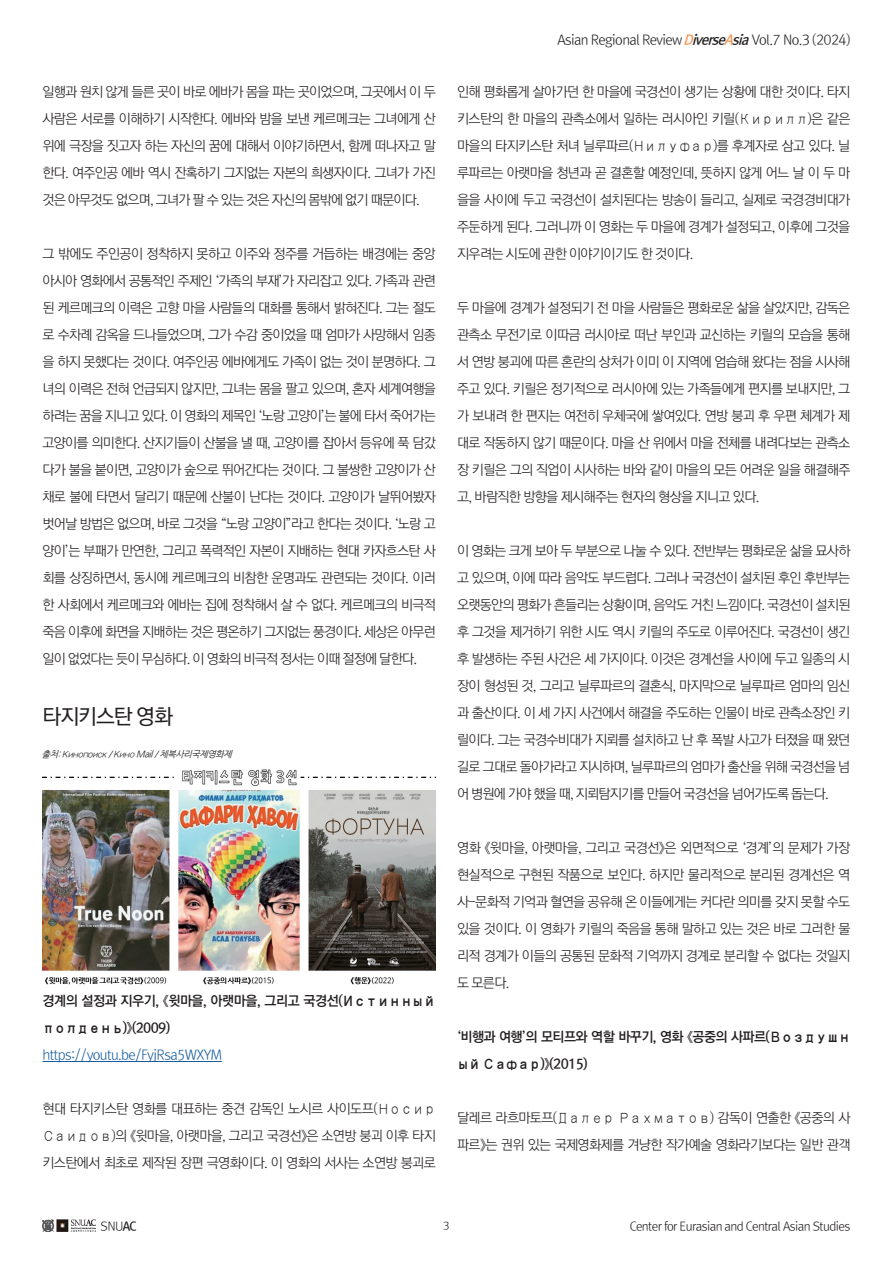
<style>
.page{position:relative;width:893px;height:1263px;background:#fff}
.page>*{position:absolute;margin:0;border:0;box-sizing:border-box;transform-origin:0 0}
.t1{font:21px "Rix Go M";letter-spacing:-.05em;color:#231f20}
.t2{font:13.5px/27px "Rix Go L";letter-spacing:-.05em;color:#231f20;text-align:justify}
.t3{font:13.5px/27px "Rix Go B";letter-spacing:-.05em;color:#231f20}
.t4{font:13.5px "Rix Go L";letter-spacing:-.05em;color:#175d9e}
.t5{font:12px "Rix Go L";letter-spacing:-.05em;color:#231f20}
.t6{font:10.5px "Rix Go L";color:#231f20}
.t7{font:italic 9px "Nanum Gothic";color:#231f20}
.s1{font-family:"Rix Go B";font-style:italic;color:#f69450}
.s2{font-family:"Rix Go B";font-style:italic}
.s3{font-family:"Rix Go B"}
</style>
<div class="page">
<img style="left:43px;top:1220px;width:53px;height:12px">
<hr style="left:43px;top:1061px;width:179px;height:1px;background:#175d9e">
<img style="left:43px;top:769px;width:393px;height:216px">
<p class="t2" style="left:43px;top:78px;width:395px">일행과 원치 않게 들른 곳이 바로 에바가 몸을 파는 곳이었으며, 그곳에서 이 두 사람은 서로를 이해하기 시작한다. 에바와 밤을 보낸 케르메크는 그녀에게 산 위에 극장을 짓고자 하는 자신의 꿈에 대해서 이야기하면서, 함께 떠나자고 말 한다. 여주인공 에바 역시 잔혹하기 그지없는 자본의 희생자이다. 그녀가 가진 것은 아무것도 없으며, 그녀가 팔 수 있는 것은 자신의 몸밖에 없기 때문이다.</p>
<p class="t2" style="left:43px;top:240px;width:395px">그 밖에도 주인공이 정착하지 못하고 이주와 정주를 거듭하는 배경에는 중앙 아시아 영화에서 공통적인 주제인 ‘가족의 부재’가 자리잡고 있다. 가족과 관련 된 케르메크의 이력은 고향 마을 사람들의 대화를 통해서 밝혀진다. 그는 절도 로 수차례 감옥을 드나들었으며, 그가 수감 중이었을 때 엄마가 사망해서 임종 을 하지 못했다는 것이다. 여주인공 에바에게도 가족이 없는 것이 분명하다. 그 녀의 이력은 전혀 언급되지 않지만, 그녀는 몸을 팔고 있으며, 혼자 세계여행을 하려는 꿈을 지니고 있다. 이 영화의 제목인 ‘노랑 고양이’는 불에 타서 죽어가는 고양이를 의미한다. 산지기들이 산불을 낼 때, 고양이를 잡아서 등유에 푹 담갔 다가 불을 붙이면, 고양이가 숲으로 뛰어간다는 것이다. 그 불쌍한 고양이가 산 채로 불에 타면서 달리기 때문에 산불이 난다는 것이다. 고양이가 날뛰어봤자 벗어날 방법은 없으며, 바로 그것을 “노랑 고양이”라고 한다는 것이다. ‘노랑 고 양이’는 부패가 만연한, 그리고 폭력적인 자본이 지배하는 현대 카자흐스탄 사 회를 상징하면서, 동시에 케르메크의 비참한 운명과도 관련되는 것이다. 이러 한 사회에서 케르메크와 에바는 집에 정착해서 살 수 없다. 케르메크의 비극적 죽음 이후에 화면을 지배하는 것은 평온하기 그지없는 풍경이다. 세상은 아무런 일이 없었다는 듯이 무심하다. 이 영화의 비극적 정서는 이때 절정에 달한다.</p>
<h1 class="t1" style="left:43px;top:702px;width:132px">타지키스탄 영화</h1>
<p class="t7" style="left:42px;top:750px;width:194px">출처:Кинопоиск/КиноMail/체복사리국제영화제</p>
<p class="t3" style="left:43px;top:986px;width:395px">경계의 설정과 지우기, 《윗마을, 아랫마을, 그리고 국경선(Истинный полдень)》(2009)</p>
<p class="t4" style="left:43px;top:1046px;width:181px">https://youtu.be/FyjRsa5WXYM</p>
<p class="t2" style="left:43px;top:1094px;width:395px">현대 타지키스탄 영화를 대표하는 중견 감독인 노시르 사이도프(Носир Саидов)의 《윗마을, 아랫마을, 그리고 국경선》은 소연방 붕괴 이후 타지 키스탄에서 최초로 제작된 장편 극영화이다. 이 영화의 서사는 소연방 붕괴로</p>
<p class="t2" style="left:557px;top:26px;width:294px">Asian Regional Review <span class="s1">D</span><span class="s2">iverse</span><span class="s1">A</span><span class="s2">sia</span> Vol.7 No.3 (2024)</p>
<p class="t2" style="left:457px;top:78px;width:395px">인해 평화롭게 살아가던 한 마을에 국경선이 생기는 상황에 대한 것이다. 타지 키스탄의 한 마을의 관측소에서 일하는 러시아인 키릴(Кирилл)은 같은 마을의 타지키스탄 처녀 닐루파르(Нилуфар)를 후계자로 삼고 있다. 닐 루파르는 아랫마을 청년과 곧 결혼할 예정인데, 뜻하지 않게 어느 날 이 두 마 을을 사이에 두고 국경선이 설치된다는 방송이 들리고, 실제로 국경경비대가 주둔하게 된다. 그러니까 이 영화는 두 마을에 경계가 설정되고, 이후에 그것을 지우려는 시도에 관한 이야기이기도 한 것이다.</p>
<p class="t2" style="left:457px;top:294px;width:395px">두 마을에 경계가 설정되기 전 마을 사람들은 평화로운 삶을 살았지만, 감독은 관측소 무전기로 이따금 러시아로 떠난 부인과 교신하는 키릴의 모습을 통해 서 연방 붕괴에 따른 혼란의 상처가 이미 이 지역에 엄습해 왔다는 점을 시사해 주고 있다. 키릴은 정기적으로 러시아에 있는 가족들에게 편지를 보내지만, 그 가 보내려 한 편지는 여전히 우체국에 쌓여있다. 연방 붕괴 후 우편 체계가 제 대로 작동하지 않기 때문이다. 마을 산 위에서 마을 전체를 내려다보는 관측소 장 키릴은 그의 직업이 시사하는 바와 같이 마을의 모든 어려운 일을 해결해주 고, 바람직한 방향을 제시해주는 현자의 형상을 지니고 있다.</p>
<p class="t2" style="left:457px;top:537px;width:395px">이 영화는 크게 보아 두 부분으로 나눌 수 있다. 전반부는 평화로운 삶을 묘사하 고 있으며, 이에 따라 음악도 부드럽다. 그러나 국경선이 설치된 후인 후반부는 오랫동안의 평화가 흔들리는 상황이며, 음악도 거친 느낌이다. 국경선이 설치된 후 그것을 제거하기 위한 시도 역시 키릴의 주도로 이루어진다. 국경선이 생긴 후 발생하는 주된 사건은 세 가지이다. 이것은 경계선을 사이에 두고 일종의 시 장이 형성된 것, 그리고 닐루파르의 결혼식, 마지막으로 닐루파르 엄마의 임신 과 출산이다. 이 세 가지 사건에서 해결을 주도하는 인물이 바로 관측소장인 키 릴이다. 그는 국경수비대가 지뢰를 설치하고 난 후 폭발 사고가 터졌을 때 왔던 길로 그대로 돌아가라고 지시하며, 닐루파르의 엄마가 출산을 위해 국경선을 넘 어 병원에 가야 했을 때, 지뢰탐지기를 만들어 국경선을 넘어가도록 돕는다.</p>
<p class="t2" style="left:457px;top:834px;width:395px">영화 《윗마을, 아랫마을, 그리고 국경선》은 외면적으로 ‘경계’의 문제가 가장 현실적으로 구현된 작품으로 보인다. 하지만 물리적으로 분리된 경계선은 역 사-문화적 기억과 혈연을 공유해 온 이들에게는 커다란 의미를 갖지 못할 수도 있을 것이다. 이 영화가 키릴의 죽음을 통해 말하고 있는 것은 바로 그러한 물 리적 경계가 이들의 공통된 문화적 기억까지 경계로 분리할 수 없다는 것일지 도 모른다.</p>
<p class="t3" style="left:457px;top:1022px;width:395px">‘비행과 여행’의 모티프와 역할 바꾸기, 영화 《공중의 사파르(Воздушн ый Сафар)》(2015)</p>
<p class="t2" style="left:457px;top:1104px;width:395px">달레르 라흐마토프(Далер Рахматов) 감독이 연출한 《공중의 사 파르》는 권위 있는 국제영화제를 겨냥한 작가예술 영화라기보다는 일반 관객</p>
<p class="t5" style="left:101px;top:1218px;width:38px">SNU<span class="s3">AC</span></p>
<p class="t6" style="left:443px;top:1218px;width:8px">3</p>
<p class="t5" style="left:630px;top:1218px;width:222px">Center for Eurasian and Central Asian Studies</p>
</div>
